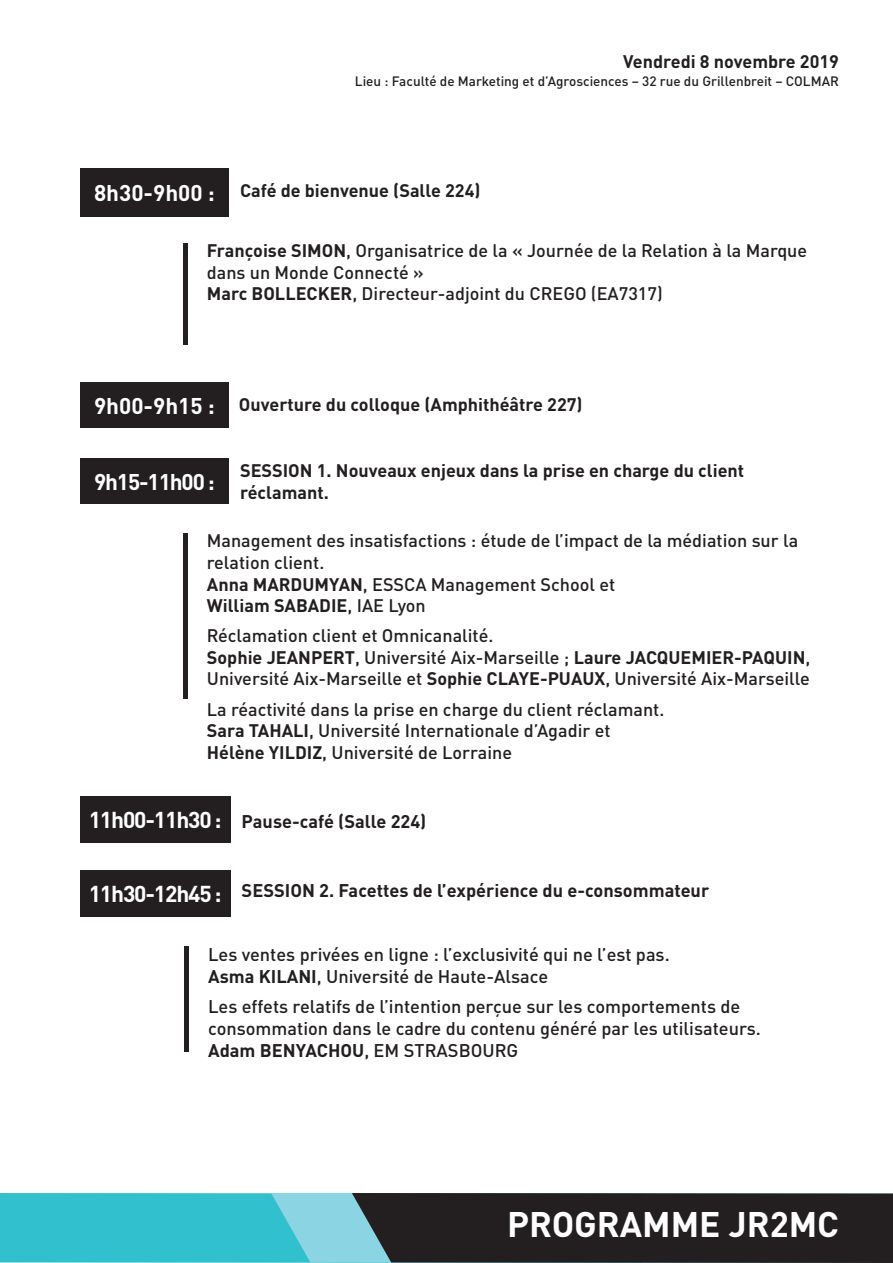
<style>
.page{position:relative;width:893px;height:1263px;background:#fff}
.page>*{position:absolute;margin:0;border:0;box-sizing:border-box;transform-origin:0 0}
.t1{font:700 35.1px "DIN Pro";color:#fff}
.t2{font:700 22.65px "DIN Pro";letter-spacing:-.05em;color:#fff}
.t3{font:700 22.5px "DIN Pro";letter-spacing:-.05em;color:#fff}
.t4{font:700 22.5px "DIN Pro";color:#fff}
.t5{font:500 18.15px/21.8px "DIN Pro";color:#231f20}
.t6{font:700 18.15px "DIN Pro";color:#231f20}
.t7{font:500 18px/21.6px "DIN Pro";color:#231f20}
.t8{font:700 18px/21.6px "DIN Pro";color:#231f20}
.t9{font:500 13.5px "DIN Pro";color:#231f20}
.s1{font-size:22.5px;color:#fff}
.s2{font-weight:700}
</style>
<div class="page">
<svg style="left:0;top:1193px;width:893px;height:70px;background:#31646b"></svg>
<div style="left:80px;top:168px;width:149px;height:49px;background:#231f20"></div>
<div style="left:183px;top:243px;width:5px;height:102px;background:#231f20"></div>
<div style="left:80px;top:458px;width:149px;height:46px;background:#231f20"></div>
<div style="left:80px;top:382px;width:149px;height:46px;background:#231f20"></div>
<div style="left:183px;top:534px;width:5px;height:165px;background:#231f20"></div>
<div style="left:80px;top:871px;width:150px;height:46px;background:#231f20"></div>
<div style="left:80px;top:796px;width:150px;height:46px;background:#231f20"></div>
<div style="left:184px;top:947px;width:5px;height:105px;background:#231f20"></div>
<p class="t8" style="left:623px;top:48px;width:217px">Vendredi 8 novembre 2019</p>
<p class="t9" style="left:355px;top:71px;width:485px">Lieu : Faculté de Marketing et d’Agrosciences – 32 rue du Grillenbreit – COLMAR</p>
<p class="t8" style="left:94px;top:177px;width:388px"><span class="s1">8h30-9h00 :</span> Café de bienvenue (Salle 224)</p>
<p class="t7" style="left:207px;top:238px;width:602px"><span class="s2">Françoise SIMON</span>, Organisatrice de la « Journée de la Relation à la Marque dans un Monde Connecté »<br><span class="s2">Marc BOLLECKER</span>, Directeur-adjoint du CREGO (EA7317)</p>
<p class="t4" style="left:94px;top:387px;width:122px">9h00-9h15 :</p>
<p class="t3" style="left:94px;top:463px;width:122px">9h15-11h00 :</p>
<p class="t8" style="left:239px;top:391px;width:345px">Ouverture du colloque (Amphithéâtre 227)</p>
<p class="t8" style="left:240px;top:458px;width:506px">SESSION 1. Nouveaux enjeux dans la prise en charge du client réclamant.</p>
<p class="t7" style="left:207px;top:528px;width:593px">Management des insatisfactions : étude de l’impact de la médiation sur la relation client.<br><span class="s2">Anna MARDUMYAN</span>, ESSCA Management School et<br><span class="s2">William SABADIE</span>, IAE Lyon</p>
<p class="t7" style="left:207px;top:623px;width:605px">Réclamation client et Omnicanalité.<br><span class="s2">Sophie JEANPERT</span>, Université Aix-Marseille ; <span class="s2">Laure JACQUEMIER-PAQUIN</span>,<br>Université Aix-Marseille et <span class="s2">Sophie CLAYE-PUAUX</span>, Université Aix-Marseille</p>
<p class="t7" style="left:207px;top:696px;width:459px">La réactivité dans la prise en charge du client réclamant.<br><span class="s2">Sara TAHALI</span>, Université Internationale d’Agadir et<br><span class="s2">Hélène YILDIZ</span>, Université de Lorraine</p>
<p class="t2" style="left:89px;top:801px;width:134px">11h00-11h30 :</p>
<p class="t2" style="left:89px;top:875px;width:134px">11h30-12h45 :</p>
<p class="t6" style="left:242px;top:806px;width:186px">Pause-café (Salle 224)</p>
<p class="t6" style="left:242px;top:876px;width:469px">SESSION 2. Facettes de l’expérience du e-consommateur</p>
<p class="t5" style="left:208px;top:941px;width:463px">Les ventes privées en ligne : l’exclusivité qui ne l’est pas.<br><span class="s2">Asma KILANI</span>, Université de Haute-Alsace</p>
<p class="t5" style="left:208px;top:994px;width:554px">Les effets relatifs de l’intention perçue sur les comportements de consommation dans le cadre du contenu généré par les utilisateurs.<br><span class="s2">Adam BENYACHOU</span>, EM STRASBOURG</p>
<h1 class="t1" style="left:507px;top:1195px;width:333px">PROGRAMME JR2MC</h1>
</div>
